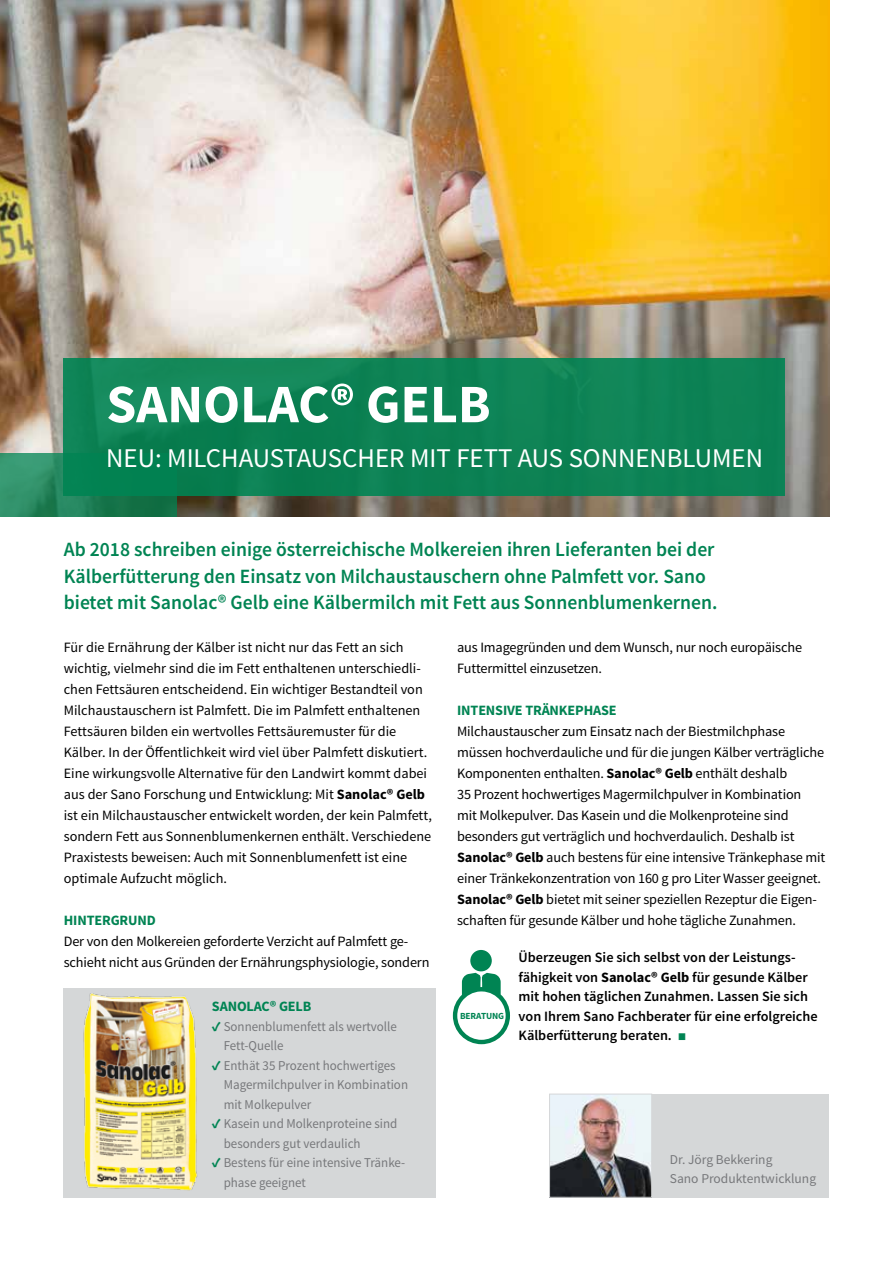
<style>
.page{position:relative;width:893px;height:1263px;background:#fff}
.page>*{position:absolute;margin:0;border:0;box-sizing:border-box;transform-origin:0 0}
.t1{font:700 54.15px "Source Sans Pro";color:#fff}
.t2{font:27px "Source Sans Pro";color:#fff}
.t3{font:600 20.25px/26.4px "Source Sans Pro";color:#008453}
.t4{font:14.25px/21px "Source Sans Pro";letter-spacing:-.01em;color:#000}
.t5{font:600 14.25px/19.5px "Source Sans Pro";color:#000}
.t6{font:700 14.25px "Source Sans Pro";letter-spacing:-.01em;color:#008453}
.t7{font:13.5px/19.5px "Source Sans Pro";color:#77787b;scale:.96 1}
.t8{font:13.5px/19.5px "Source Sans Pro";color:#77787b}
.t9{font:700 9.3px "Source Sans Pro";letter-spacing:-.01em;color:#008453}
.s1{font-weight:700}
.s2{font-weight:900;color:#008453}
.s3{color:#008453}
</style>
<div class="page">
<img style="left:0;top:0;width:829px;height:517px">
<svg style="left:0;top:453px;width:177px;height:64px;background:#25865d"></svg>
<div style="left:64px;top:358px;width:721px;height:137px;background:#0d8255"></div>
<div style="left:64px;top:988px;width:372px;height:209px;background:#d5d7d8"></div>
<img style="left:83px;top:993px;width:115px;height:198px">
<div style="left:588px;top:1094px;width:241px;height:103px;background:#d5d7d8"></div>
<img style="left:551px;top:1096px;width:99px;height:99px">
<div style="left:549px;top:1094px;width:103px;height:103px;border:1px solid #d5d7d8"></div>
<div style="left:470px;top:950px;width:22px;height:21px;background:#008453;border-radius:50%"></div>
<svg style="left:453px;top:973px;width:57px;height:71px"></svg>
<h1 class="t1" style="left:106px;top:369px;width:386px">SANOLAC® GELB</h1>
<h2 class="t2" style="left:106px;top:441px;width:658px">NEU: MILCHAUSTAUSCHER MIT FETT AUS SONNENBLUMEN</h2>
<h3 class="t3" style="left:64px;top:537px;width:655px">Ab 2018 schreiben einige österreichische Molkereien ihren Lieferanten bei der<br>Kälberfütterung den Einsatz von Milchaustauschern ohne Palmfett vor. Sano bietet mit Sanolac® Gelb eine Kälbermilch mit Fett aus Sonnenblumenkernen.</h3>
<p class="t4" style="left:64px;top:637px;width:370px">Für die Ernährung der Kälber ist nicht nur das Fett an sich wichtig, vielmehr sind die im Fett enthaltenen unterschiedli&shy;chen Fettsäuren entscheidend. Ein wichtiger Bestandteil von Milchaustauschern ist Palmfett. Die im Palmfett enthaltenen Fettsäuren bilden ein wertvolles Fettsäuremuster für die Kälber. In der Öffentlichkeit wird viel über Palmfett diskutiert.<br>Eine wirkungsvolle Alternative für den Landwirt kommt dabei aus der Sano Forschung und Entwicklung: Mit <span class="s1">Sanolac® Gelb </span>ist ein Milchaustauscher entwickelt worden, der kein Palmfett, sondern Fett aus Sonnenblumenkernen enthält. Verschiedene Praxistests beweisen: Auch mit Sonnenblumenfett ist eine optimale Aufzucht möglich.</p>
<p class="t6" style="left:64px;top:911px;width:94px">HINTERGRUND</p>
<p class="t4" style="left:64px;top:931px;width:367px">Der von den Molkereien geforderte Verzicht auf Palmfett ge&shy;schieht nicht aus Gründen der Ernährungsphysiologie, sondern</p>
<p class="t6" style="left:212px;top:997px;width:101px">SANOLAC® GELB</p>
<p class="t7" style="left:224px;top:1017px;width:182px;text-indent:-12px"><span class="s2">✓</span> Sonnenblumenfett als wertvolle<br>Fett-Quelle</p>
<p class="t7" style="left:224px;top:1056px;width:194px;text-indent:-12px"><span class="s2">✓</span> Enthät 35 Prozent hochwertiges<br>Magermilchpulver in Kombination mit Molkepulver</p>
<p class="t7" style="left:224px;top:1114px;width:182px;text-indent:-12px"><span class="s2">✓</span> Kasein und Molkenproteine sind besonders gut verdaulich</p>
<p class="t7" style="left:224px;top:1153px;width:189px;text-indent:-12px"><span class="s2">✓</span> Bestens für eine intensive Tränke&shy;phase geeignet</p>
<p class="t4" style="left:457px;top:637px;width:346px">aus Imagegründen und dem Wunsch, nur noch europäische<br>Futtermittel einzusetzen.</p>
<p class="t6" style="left:457px;top:701px;width:161px">INTENSIVE TRÄNKEPHASE</p>
<p class="t4" style="left:457px;top:721px;width:370px">Milchaustauscher zum Einsatz nach der Biestmilchphase müssen hochverdauliche und für die jungen Kälber verträgliche Komponenten enthalten. <span class="s1">Sanolac® Gelb</span> enthält deshalb<br>35 Prozent hochwertiges Magermilchpulver in Kombination<br>mit Molkepulver. Das Kasein und die Molkenproteine sind besonders gut verträglich und hochverdaulich. Deshalb ist <span class="s1">Sanolac® Gelb</span> auch bestens für eine intensive Tränkephase mit einer Tränkekonzentration von 160 g pro Liter Wasser geeignet.<br><span class="s1">Sanolac® Gelb</span> bietet mit seiner speziellen Rezeptur die Eigen&shy;schaften für gesunde Kälber und hohe tägliche Zunahmen.</p>
<p class="t9" style="left:460px;top:1010px;width:46px">BERATUNG</p>
<p class="t5" style="left:518px;top:948px;width:301px">Überzeugen Sie sich selbst von der Leistungs&shy;fähigkeit von <span class="s1">Sanolac® Gelb</span> für gesunde Kälber mit hohen täglichen Zunahmen. Lassen Sie sich von Ihrem Sano Fachberater für eine erfolgreiche Kälberfütterung beraten. <span class="s3">○</span></p>
<p class="t8" style="left:670px;top:1150px;width:148px">Dr. Jörg Bekkering<br>Sano Produktentwicklung</p>
</div>
